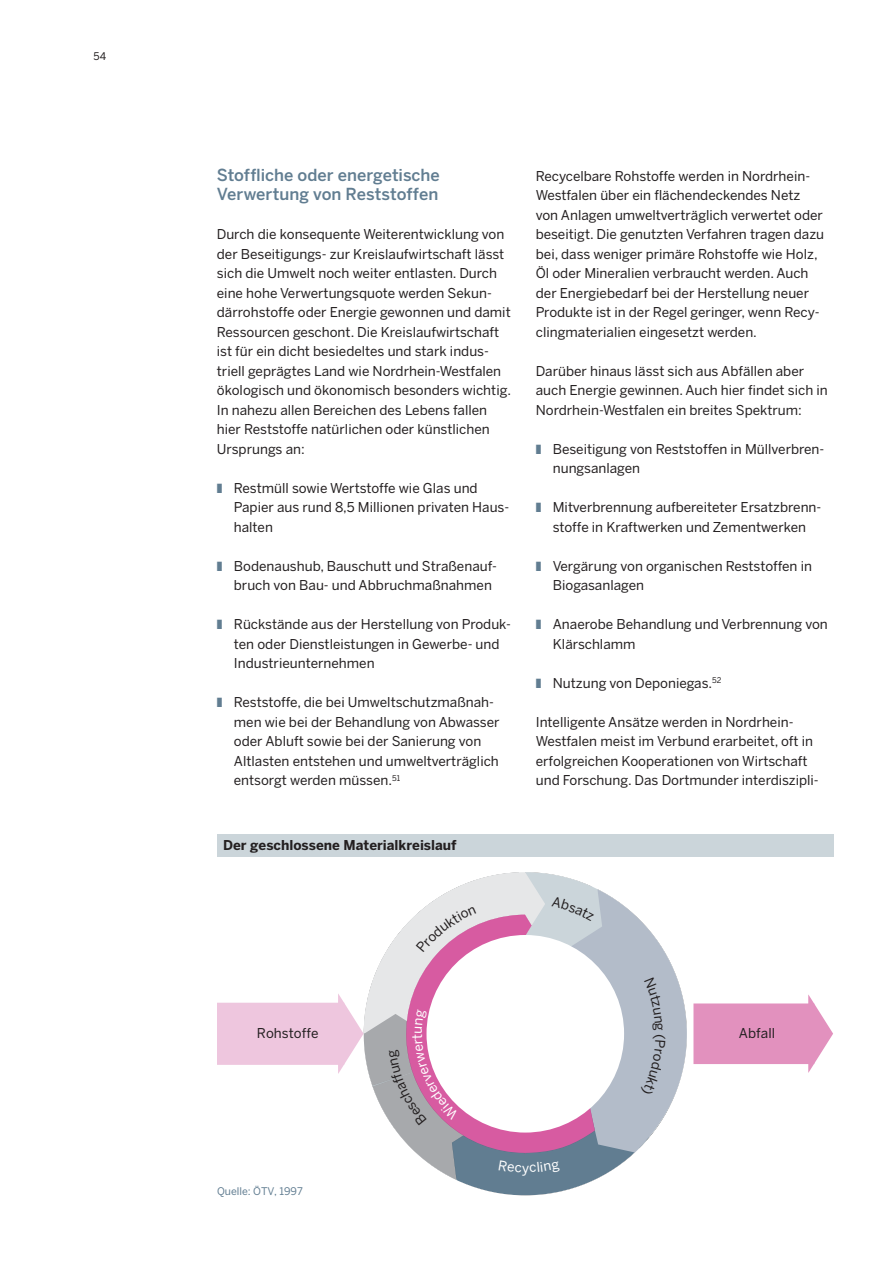
<style>
.page{position:relative;width:893px;height:1263px;background:#fff}
.page>*{position:absolute;margin:0;border:0;box-sizing:border-box;transform-origin:0 0}
.t1{font:500 16.5px/19.5px "Benton Sans";color:#617d91}
.t2{font:13.5px/19.5px "Benton Sans";color:#231f20}
.t3{font:700 13.5px "Benton Sans";color:#231f20}
.t4{font:10.5px "Benton Sans";color:#617d91}
.t5{font:10.5px "Benton Sans";color:#231f20}
</style>
<div class="page">
<div style="left:217px;top:834px;width:616px;height:23px;background:#cbd5da"></div>
<div style="left:217px;top:1003px;width:127px;height:62px;background:#eec6de"></div>
<div style="left:693px;top:1003px;width:121px;height:61px;background:#e291be"></div>
<svg style="left:808px;top:995px;width:25px;height:78px"></svg>
<svg style="left:338px;top:872px;width:349px;height:323px"></svg>
<p class="t5" style="left:94px;top:52px;width:14px">54</p>
<p class="t1" style="left:217px;top:167px;width:225px">Stoffliche oder energetische<br>Verwertung von Reststoffen</p>
<p class="t2" style="left:217px;top:226px;width:296px">Durch die konsequente Weiterentwicklung von der Beseitigungs- zur Kreislaufwirtschaft lässt sich die Umwelt noch weiter entlasten. Durch eine hohe Verwertungsquote werden Sekun&shy;därrohstoffe oder Energie gewonnen und damit Ressourcen geschont. Die Kreislaufwirtschaft ist für ein dicht besiedeltes und stark indus&shy;triell geprägtes Land wie Nordrhein-Westfalen ökologisch und ökonomisch besonders wichtig.<br>In nahezu allen Bereichen des Lebens fallen hier Reststoffe natürlichen oder künstlichen Ursprungs an:</p>
<p class="t2" style="left:234px;top:479px;width:277px">Restmüll sowie Wertstoffe wie Glas und<br>Papier aus rund 8,5 Millionen privaten Haus&shy;halten</p>
<p class="t2" style="left:234px;top:557px;width:264px">Bodenaushub, Bauschutt und Straßenauf&shy;bruch von Bau- und Abbruchmaßnahmen</p>
<p class="t2" style="left:234px;top:616px;width:279px">Rückstände aus der Herstellung von Produk&shy;ten oder Dienstleistungen in Gewerbe- und<br>Industrieunternehmen</p>
<p class="t2" style="left:234px;top:694px;width:267px">Reststoffe, die bei Umweltschutzmaßnah&shy;men wie bei der Behandlung von Abwasser oder Abluft sowie bei der Sanierung von Altlasten entstehen und umweltverträglich entsorgt werden müssen.<sup>51</sup></p>
<p class="t3" style="left:223px;top:837px;width:235px">Der geschlossene Materialkreislauf</p>
<p class="t2" style="left:536px;top:167px;width:290px">Recycelbare Rohstoffe werden in Nordrhein-Westfalen über ein flächendeckendes Netz von Anlagen umweltverträglich verwertet oder beseitigt. Die genutzten Verfahren tragen dazu bei, dass weniger primäre Rohstoffe wie Holz, Öl oder Mineralien verbraucht werden. Auch der Energiebedarf bei der Herstellung neuer Produkte ist in der Regel geringer, wenn Recy&shy;cling mate ria lien eingesetzt werden.</p>
<p class="t2" style="left:536px;top:362px;width:293px">Darüber hinaus lässt sich aus Abfällen aber auch Energie gewinnen. Auch hier findet sich in<br>Nordrhein-Westfalen ein breites Spektrum:</p>
<p class="t2" style="left:553px;top:440px;width:273px">Beseitigung von Reststoffen in Müllverbren&shy;nungsanlagen</p>
<p class="t2" style="left:553px;top:499px;width:270px">Mitverbrennung aufbereiteter Ersatzbrenn&shy;stoffe in Kraftwerken und Zementwerken</p>
<p class="t2" style="left:553px;top:557px;width:261px">Vergärung von organischen Reststoffen in<br>Biogasanlagen</p>
<p class="t2" style="left:553px;top:616px;width:276px">Anaerobe Behandlung und Verbrennung von<br>Klärschlamm</p>
<p class="t2" style="left:553px;top:674px;width:170px">Nutzung von Deponiegas.<sup>52</sup></p>
<p class="t2" style="left:536px;top:713px;width:284px">Intelligente Ansätze werden in Nordrhein-Westfalen meist im Verbund erarbeitet, oft in erfolgreichen Kooperationen von Wirtschaft und Forschung. Das Dortmunder interdiszipli-</p>
<p class="t2" style="left:257px;top:1025px;width:63px">Rohstoffe</p>
<p class="t2" style="left:739px;top:1025px;width:38px">Abfall</p>
<p class="t4" style="left:217px;top:1187px;width:87px">Quelle: ÖTV, 1997</p>
</div>
